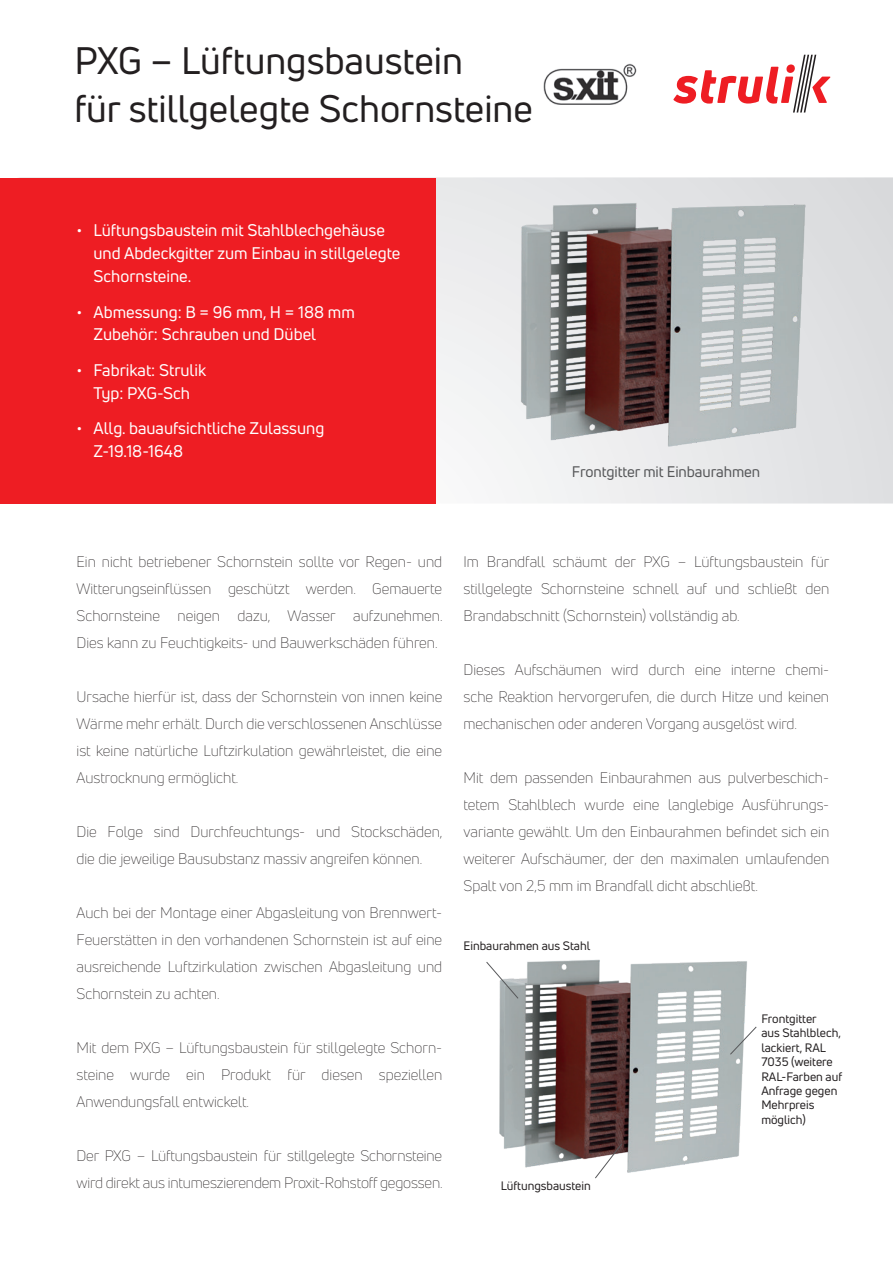
<style>
.page{position:relative;width:893px;height:1263px;background:#fff}
.page>*{position:absolute;margin:0;border:0;box-sizing:border-box;transform-origin:0 0}
.t1{font:37.5px/48px "Uni Neue";color:#231f20}
.t2{font:16.5px/22.8px "Uni Neue";color:#fff}
.t3{font:300 15px/27px "Uni Neue";color:#231f20;text-align:justify}
.t4{font:15px "Uni Neue";letter-spacing:-.005em;color:#57585a}
.t5{font:12px/14.4px "Uni Neue";color:#231f20}
</style>
<div class="page">
<svg style="left:19px;top:177px;width:874px;height:326px"></svg>
<div style="left:0;top:178px;width:436px;height:325px;background:#ee1d23"></div>
<img style="left:492px;top:198px;width:332px;height:252px">
<img style="left:499px;top:959px;width:248px;height:214px">
<img style="left:543px;top:63px;width:94px;height:42px">
<svg style="left:729px;top:1026px;width:28px;height:29px"></svg>
<svg style="left:486px;top:961px;width:33px;height:38px"></svg>
<svg style="left:594px;top:1142px;width:29px;height:37px"></svg>
<svg style="left:673px;top:55px;width:158px;height:58px"></svg>
<h1 class="t1" style="left:74px;top:36px;width:460px">PXG – Lüftungsbaustein<br>für stillgelegte Schornsteine</h1>
<p class="t2" style="left:94px;top:219px;width:308px;text-indent:-17px">• Lüftungsbaustein mit Stahlblechgehäuse und Abdeckgitter zum Einbau in stillgelegte<br>Schornsteine.</p>
<p class="t2" style="left:94px;top:300px;width:263px;text-indent:-17px">• Abmessung: B = 96 mm, H = 188 mm<br>Zubehör: Schrauben und Dübel</p>
<p class="t2" style="left:77px;top:358px;width:131px;text-align:center">• Fabrikat: Strulik<br>Typ: PXG-Sch</p>
<p class="t2" style="left:94px;top:417px;width:232px;text-indent:-17px">• Allg. bauaufsichtliche Zulassung<br>Z-19.18-1648</p>
<p class="t4" style="left:572px;top:462px;width:190px">Frontgitter mit Einbaurahmen</p>
<p class="t3" style="left:77px;top:548px;width:368px">Ein nicht betriebener Schornstein sollte vor Regen- und Witterungseinflüssen geschützt werden. Gemauerte Schornsteine neigen dazu, Wasser aufzunehmen.<br>Dies kann zu Feuchtigkeits- und Bauwerkschäden führen.</p>
<p class="t3" style="left:77px;top:683px;width:367px">Ursache hierfür ist, dass der Schornstein von innen keine Wärme mehr erhält. Durch die verschlossenen Anschlüsse ist keine natürliche Luftzirkulation gewährleistet, die eine Austrocknung ermöglicht.</p>
<p class="t3" style="left:77px;top:818px;width:368px">Die Folge sind Durchfeuchtungs- und Stockschäden, die die jeweilige Bausubstanz massiv angreifen können.</p>
<p class="t3" style="left:77px;top:899px;width:367px;text-align:left">Auch bei der Montage einer Abgasleitung von Brennwert-Feuerstätten in den vorhandenen Schornstein ist auf eine ausreichende Luftzirkulation zwischen Abgasleitung und Schornstein zu achten.</p>
<p class="t3" style="left:77px;top:1034px;width:367px;text-align:left">Mit dem PXG – Lüftungsbaustein für stillgelegte Schorn&shy;steine wurde ein Produkt für diesen speziellen<br>Anwendungsfall entwickelt.</p>
<p class="t3" style="left:77px;top:1142px;width:368px">Der PXG – Lüftungsbaustein für stillgelegte Schornsteine wird direkt aus intumeszierendem Proxit-Rohstoff gegossen.</p>
<p class="t3" style="left:463px;top:548px;width:367px">Im Brandfall schäumt der PXG – Lüftungsbaustein für stillgelegte Schornsteine schnell auf und schließt den Brandabschnitt (Schornstein) vollständig ab.</p>
<p class="t3" style="left:463px;top:656px;width:367px">Dieses Aufschäumen wird durch eine interne chemi&shy;sche Reaktion hervorgerufen, die durch Hitze und keinen mechanischen oder anderen Vorgang ausgelöst wird.</p>
<p class="t3" style="left:463px;top:764px;width:367px">Mit dem passenden Einbaurahmen aus pulverbeschich&shy;tetem Stahlblech wurde eine langlebige Ausführungs&shy;variante gewählt. Um den Einbaurahmen befindet sich ein weiterer Aufschäumer, der den maximalen umlaufenden Spalt von 2,5 mm im Brandfall dicht abschließt.</p>
<p class="t5" style="left:463px;top:938px;width:128px">Einbaurahmen aus Stahl</p>
<p class="t5" style="left:501px;top:1179px;width:92px">Lüftungsbaustein</p>
<p class="t5" style="left:761px;top:1011px;width:82px">Frontgitter<br>aus Stahlblech, lackiert, RAL<br>7035 (weitere<br>RAL-Farben auf<br>Anfrage gegen<br>Mehrpreis möglich)</p>
</div>
